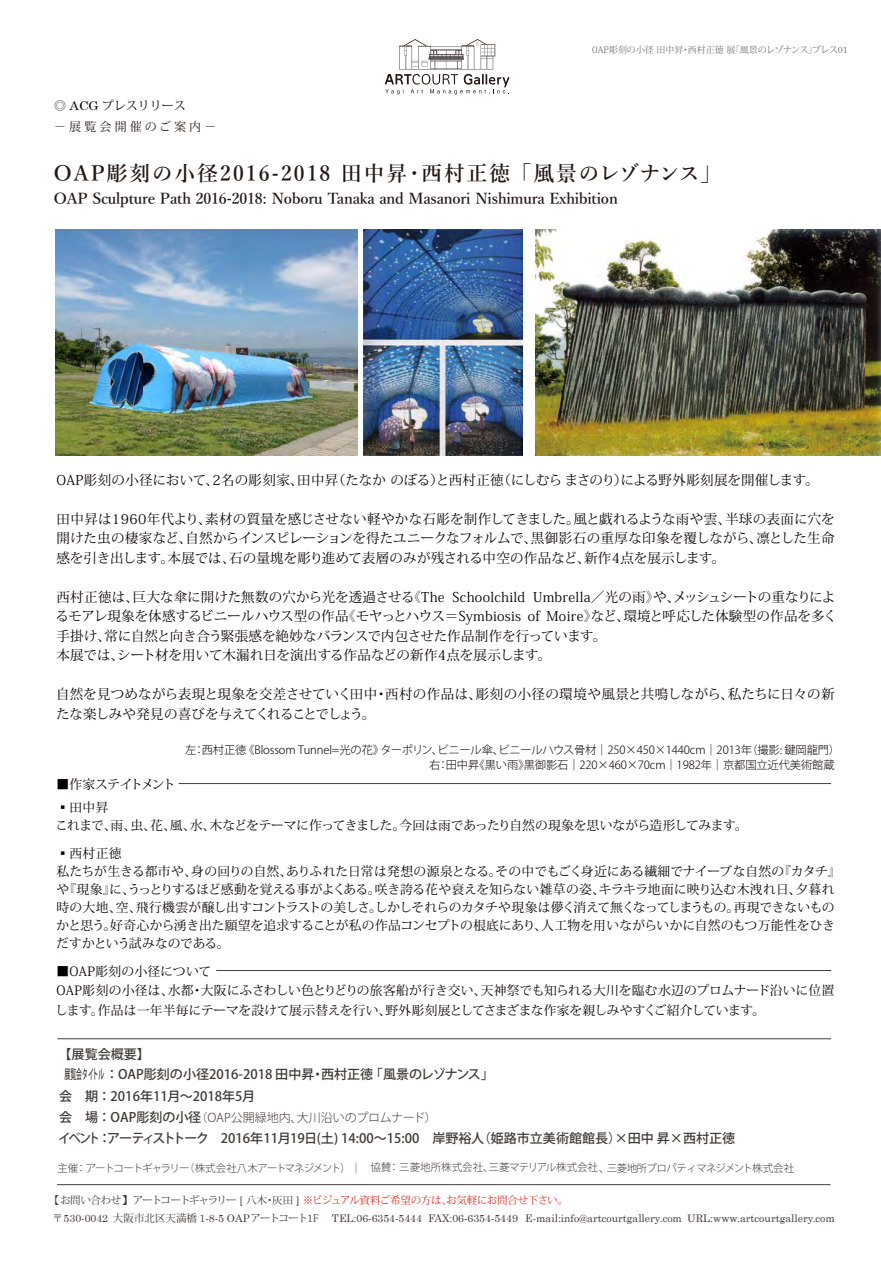
<style>
.page{position:relative;width:881px;height:1263px;background:#fff}
.page>*{position:absolute;margin:0;border:0;box-sizing:border-box;transform-origin:0 0}
.t1{font:600 21px "Yu Min";letter-spacing:.1em;color:#231916}
.t2{font:600 15px "Yu Min";letter-spacing:-.01em;color:#231916}
.t3{font:13.5px/19.5px "Koz Min Pr 6 N";letter-spacing:.005em;color:#060202}
.t4{font:500 13.05px/20px "Koz Go Pro";color:#3f3b3a}
.t5{font:500 13.05px "Koz Go Pro";color:#3f3b3a;scale:.92 1}
.t6{font:12.75px/18px "Koz Min Pr 6 N";letter-spacing:-.01em;color:#060202}
.t7{font:12.75px "Koz Min Pr 6 N";letter-spacing:-.09em;color:#060202}
.t8{font:300 12px "Koz Go Pro";color:#3f3b3a}
.t9{font:12px/20.9px "Koz Min Pr 6 N";letter-spacing:.215em;color:#231916}
.t10{font:300 11.25px/15px "Koz Go Pro";letter-spacing:-.01em;color:#060202}
.t11{font:10.5px "Century Schoolbook";color:#3f3b3a}
.t12{font:300 10.5px "Koz Go Pro";letter-spacing:-.05em;color:#3f3b3a}
.t13{font:10.5px "Koz Min Pr 6 N";letter-spacing:-.04em;color:#d72d22}
.t14{font:9px "Koz Min Pr 6 N";color:#727272}
.s1{color:#060202}
.s2{font-family:"Century Schoolbook";color:#060202}
.s3{font-family:"Century Schoolbook"}
.s4{font-weight:500;font-size:13.05px}
.s5{color:#3f3b3a}
.s6{font-family:"Century Schoolbook";color:#3f3b3a}
.s7{font-family:"Koz Min Pr 6 N"}
</style>
<div class="page">
<hr style="left:57px;top:1038px;width:773px;height:1px;background:#423f3e">
<hr style="left:178px;top:783px;width:652px;height:1px;background:#423f3e">
<hr style="left:216px;top:970px;width:614px;height:1px;background:#423f3e">
<hr style="left:57px;top:1184px;width:773px;height:1px;background:#423f3e">
<svg style="left:384px;top:39px;width:125px;height:56px"></svg>
<img style="left:55px;top:230px;width:302px;height:225px">
<img style="left:363px;top:230px;width:159px;height:225px">
<img style="left:535px;top:230px;width:345px;height:225px">
<p class="t9" style="left:54px;top:95px;width:164px"><span class="s1">◎</span> <span class="s2">ACG</span> <span class="s1">プレスリリース<br></span>－展覧会開催のご案内－</p>
<p class="t14" style="left:592px;top:44px;width:257px">0AP彫刻の小径 田中昇・西村正徳 展「風景のレゾナンス」プレス<span class="s3">01</span></p>
<h1 class="t1" style="left:54px;top:161px;width:668px">OAP彫刻の小径2016-2018 田中昇・西村正徳 「風景のレゾナンス」</h1>
<p class="t2" style="left:54px;top:190px;width:565px">OAP Sculpture Path 2016-2018: Noboru Tanaka and Masanori Nishimura Exhibition</p>
<p class="t3" style="left:56px;top:471px;width:763px">OAP彫刻の小径において、2名の彫刻家、田中昇（たなか のぼる）と西村正徳（にしむら まさのり）による野外彫刻展を開催します。</p>
<p class="t3" style="left:56px;top:510px;width:779px;text-align:justify">田中昇は1960年代より、素材の質量を感じさせない軽やかな石彫を制作してきました。風と戯れるような雨や雲、半球の表面に穴を開けた虫の棲家など、自然からインスピレーションを得たユニークなフォルムで、黒御影石の重厚な印象を覆しながら、凛とした生命感を引き出します。本展では、石の量塊を彫り進めて表層のみが残される中空の作品など、新作4点を展示します。</p>
<p class="t3" style="left:56px;top:587px;width:782px">西村正徳は、巨大な傘に開けた無数の穴から光を透過させる《The Schoolchild Umbrella／光の雨》や、メッシュシートの重なりによるモアレ現象を体感するビニールハウス型の作品《モヤっとハウス＝Symbiosis of Moire》など、環境と呼応した体験型の作品を多く手掛け、常に自然と向き合う緊張感を絶妙なバランスで内包させた作品制作を行っています。<br>本展では、シート材を用いて木漏れ日を演出する作品などの新作4点を展示します。</p>
<p class="t3" style="left:56px;top:685px;width:779px">自然を見つめながら表現と現象を交差させていく田中・西村の作品は、彫刻の小径の環境や風景と共鳴しながら、私たちに日々の新たな楽しみや発見の喜びを与えてくれることでしょう。</p>
<p class="t10" style="left:429px;top:743px;width:412px;text-indent:-244px">左：西村正徳 《Blossom Tunnel=光の花》ターポリン、ビニール傘、ビニールハウス骨材｜250×450×1440cm｜2013年（撮影: 鍵岡龍門）右：田中昇《黒い雨》黒御影石｜220×460×70cm｜1982年｜京都国立近代美術館蔵</p>
<p class="t7" style="left:56px;top:777px;width:121px">■作家ステイトメント</p>
<p class="t6" style="left:56px;top:798px;width:693px">▪田中昇<br>これまで、雨、虫、花、風、水、木などをテーマに作ってきました。今回は雨であったり自然の現象を思いながら造形してみます。</p>
<p class="t6" style="left:56px;top:845px;width:785px">▪西村正徳<br>私たちが生きる都市や、身の回りの自然、ありふれた日常は発想の源泉となる。その中でもごく身近にある繊細でナイーブな自然の『カタチ』や『現象』に、うっとりするほど感動を覚える事がよくある。咲き誇る花や衰えを知らない雑草の姿、キラキラ地面に映り込む木洩れ日、夕暮れ時の大地、空、飛行機雲が醸し出すコントラストの美しさ。しかしそれらのカタチや現象は儚く消えて無くなってしまうもの。再現できないものかと思う。好奇心から湧き出た願望を追求することが私の作品コンセプトの根底にあり、人工物を用いながらいかに自然のもつ万能性をひきだすかという試みなのである。</p>
<p class="t6" style="left:55px;top:962px;width:780px;line-height:19.2px">■OAP彫刻の小径について<br>OAP彫刻の小径は、水都・大阪にふさわしい色とりどりの旅客船が行き交い、天神祭でも知られる大川を臨む水辺のプロムナード沿いに位置します。作品は一年半毎にテーマを設けて展示替えを行い、野外彫刻展としてさまざまな作家を親しみやすくご紹介しています。</p>
<p class="t4" style="left:64px;top:1045px;width:431px;text-indent:-6px">【展覧会概要】<br>展覧会タイトル： OAP彫刻の小径2016-2018 田中昇・西村正徳 「風景のレゾナンス」</p>
<p class="t4" style="left:59px;top:1087px;width:198px">会　期 ： 2016年11月～2018年5月</p>
<p class="t8" style="left:59px;top:1110px;width:379px"><span class="s4">会　場 ： OAP彫刻の小径</span>（OAP公開緑地内、大川沿いのプロムナード）</p>
<p class="t5" style="left:59px;top:1130px;width:736px">イベント：アーティストトーク　2016年11月19日(土) 14:00～15:00　岸野裕人（姫路市立美術館館長）×田中 昇×西村正徳</p>
<p class="t12" style="left:57px;top:1161px;width:738px">主催：アートコートギャラリー（株式会社八木アートマネジメント）｜ 協賛： 三菱地所株式会社、三菱マテリアル株式会社、三菱地所プロパティマネジメント株式会社</p>
<p class="t13" style="left:49px;top:1194px;width:520px"><span class="s5">【お問い合わせ】アートコートギャラリー</span> <span class="s6">[</span> <span class="s5">八木・灰田</span> <span class="s6">]</span> ※ビジュアル資料ご希望の方は、お気軽にお問合せ下さい。</p>
<p class="t11" style="left:53px;top:1211px;width:783px"><span class="s7">〒</span>530-0042 <span class="s7">大阪市北区天満橋</span> 1-8-5 OAP<span class="s7">アートコート</span>1<span class="s7">Ｆ</span> TEL:06-6354-5444 FAX:06-6354-5449 E-mail:info@artcourtgallery.com URL:www.artcourtgallery.com</p>
</div>
